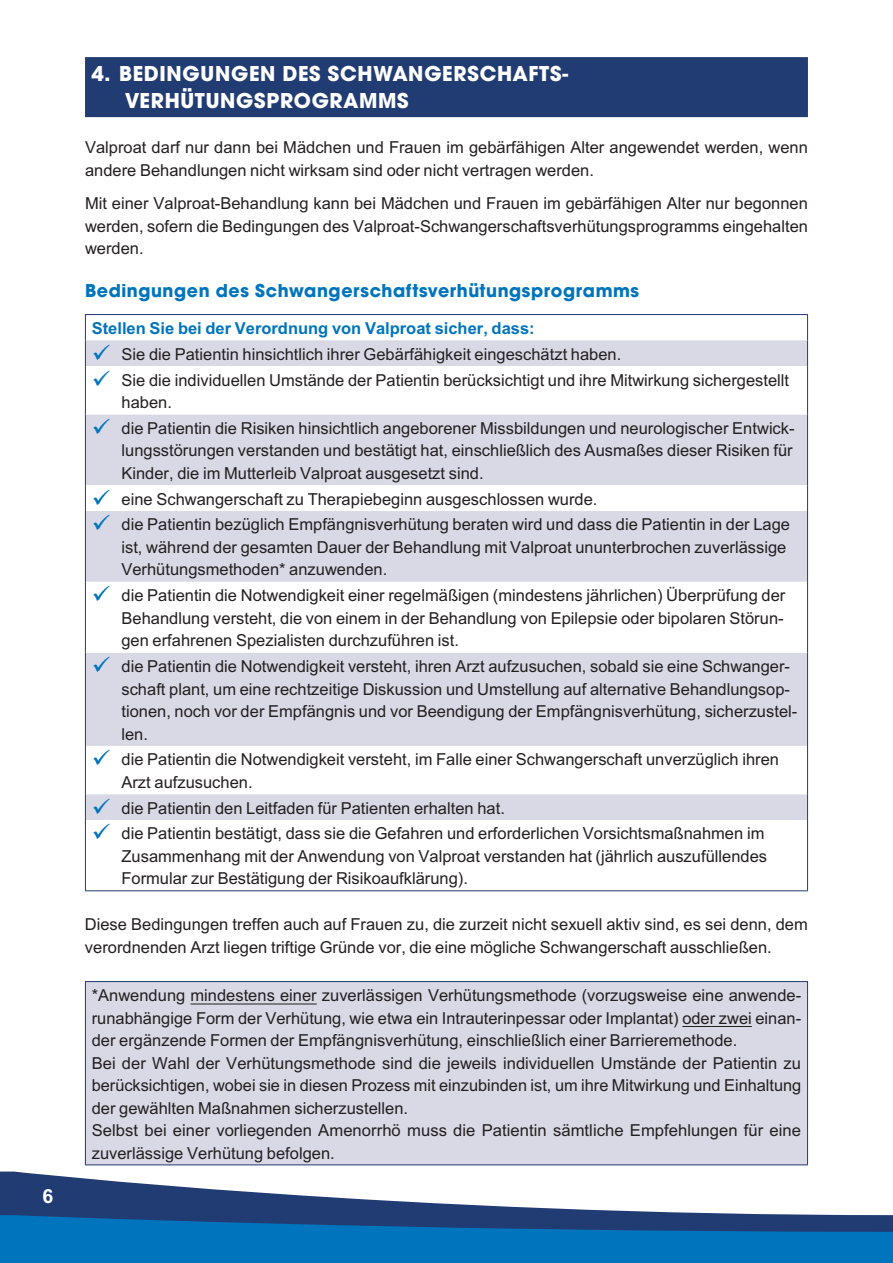
<style>
.page{position:relative;width:893px;height:1263px;background:#fff}
.page>*{position:absolute;margin:0;border:0;box-sizing:border-box;transform-origin:0 0}
.t1{font:700 22.5px/27px "Avant Garde Gothic Itc T";letter-spacing:.03em;color:#fff}
.t2{font:700 19.5px "Avant Garde Gothic Itc T";letter-spacing:.03em;color:#0074bc}
.t3{font:700 19.5px "Arial";color:#fff}
.t4{font:16.5px/22.5px "Arial";color:#231f20}
.t5{font:700 16.5px "Arial";color:#0074bc}
</style>
<div class="page">
<div style="left:0;top:1232px;width:893px;height:31px;background:#0074bc"></div>
<svg style="left:0;top:1171px;width:893px;height:61px"></svg>
<div style="left:85px;top:57px;width:723px;height:60px;background:#213b73"></div>
<div style="left:86px;top:340px;width:721px;height:26px;background:#d9d9e5"></div>
<svg style="left:86px;top:414px;width:721px;height:406px;fill:#d9d9e5"></svg>
<hr style="left:85px;top:314px;width:723px;height:1px;background:#213b73">
<svg style="left:85px;top:315px;width:1px;height:51px"></svg>
<svg style="left:807px;top:315px;width:1px;height:51px"></svg>
<hr style="left:85px;top:366px;width:1px;height:48px;background:#213b73">
<hr style="left:807px;top:366px;width:1px;height:48px;background:#213b73">
<hr style="left:85px;top:414px;width:1px;height:71px;background:#213b73">
<hr style="left:807px;top:414px;width:1px;height:71px;background:#213b73">
<svg style="left:85px;top:485px;width:1px;height:26px"></svg>
<svg style="left:807px;top:485px;width:1px;height:26px"></svg>
<hr style="left:85px;top:511px;width:1px;height:71px;background:#213b73">
<hr style="left:807px;top:511px;width:1px;height:71px;background:#213b73">
<hr style="left:85px;top:582px;width:1px;height:71px;background:#213b73">
<hr style="left:807px;top:582px;width:1px;height:71px;background:#213b73">
<hr style="left:85px;top:653px;width:1px;height:93px;background:#213b73">
<hr style="left:807px;top:653px;width:1px;height:93px;background:#213b73">
<hr style="left:85px;top:746px;width:1px;height:48px;background:#213b73">
<hr style="left:807px;top:746px;width:1px;height:48px;background:#213b73">
<svg style="left:85px;top:794px;width:1px;height:26px"></svg>
<svg style="left:807px;top:794px;width:1px;height:26px"></svg>
<hr style="left:85px;top:820px;width:1px;height:70px;background:#213b73">
<hr style="left:807px;top:820px;width:1px;height:70px;background:#213b73">
<hr style="left:85px;top:890px;width:723px;height:1px;background:#213b73">
<div style="left:85px;top:981px;width:722px;height:184px;background:#d9d9e5"></div>
<hr style="left:85px;top:981px;width:723px;height:1px;background:#213b73">
<hr style="left:85px;top:982px;width:1px;height:182px;background:#213b73">
<hr style="left:807px;top:982px;width:1px;height:182px;background:#213b73">
<hr style="left:85px;top:1164px;width:723px;height:1px;background:#213b73">
<hr style="left:191px;top:1004px;width:126px;height:1px;background:#231f20">
<hr style="left:682px;top:1026px;width:70px;height:1px;background:#231f20">
<svg style="left:94px;top:344px;width:16px;height:16px"></svg>
<svg style="left:94px;top:418px;width:16px;height:16px"></svg>
<svg style="left:94px;top:489px;width:16px;height:16px"></svg>
<svg style="left:94px;top:515px;width:16px;height:15px"></svg>
<svg style="left:94px;top:586px;width:16px;height:15px"></svg>
<svg style="left:94px;top:656px;width:16px;height:16px"></svg>
<svg style="left:94px;top:750px;width:16px;height:15px"></svg>
<svg style="left:94px;top:798px;width:16px;height:16px"></svg>
<p class="t3" style="left:43px;top:1185px;width:12px">6</p>
<h1 class="t1" style="left:125px;top:60px;width:444px;text-indent:-34px">4. BEDINGUNGEN DES SCHWANGERSCHAFTS-<br>VERHÜTUNGSPROGRAMMS</h1>
<p class="t4" style="left:85px;top:136px;width:724px">Valproat darf nur dann bei Mädchen und Frauen im gebärfähigen Alter angewendet werden, wenn andere Behandlungen nicht wirksam sind oder nicht vertragen werden.</p>
<p class="t4" style="left:85px;top:192px;width:724px;text-align:justify">Mit einer Valproat-Behandlung kann bei Mädchen und Frauen im gebärfähigen Alter nur begonnen werden, sofern die Bedingungen des Valproat-Schwangerschaftsverhütungsprogramms eingehalten werden.</p>
<p class="t2" style="left:85px;top:279px;width:556px">Bedingungen des Schwangerschaftsverhütungsprogramms</p>
<p class="t5" style="left:92px;top:319px;width:444px">Stellen Sie bei der Verordnung von Valproat sicher, dass:</p>
<p class="t4" style="left:122px;top:341px;width:669px;line-height:25.8px">Sie die Patientin hinsichtlich ihrer Gebärfähigkeit eingeschätzt haben.<br>Sie die individuellen Umstände der Patientin berücksichtigt und ihre Mitwirkung sichergestellt</p>
<p class="t4" style="left:121px;top:389px;width:675px;line-height:25.8px">haben.<br>die Patientin die Risiken hinsichtlich angeborener Missbildungen und neurologischer Entwick-</p>
<p class="t4" style="left:121px;top:439px;width:673px">lungsstörungen verstanden und bestätigt hat, einschließlich des Ausmaßes dieser Risiken für<br>Kinder, die im Mutterleib Valproat ausgesetzt sind.</p>
<p class="t4" style="left:122px;top:486px;width:670px;line-height:25.8px">eine Schwangerschaft zu Therapiebeginn ausgeschlossen wurde.<br>die Patientin bezüglich Empfängnisverhütung beraten wird und dass die Patientin in der Lage</p>
<p class="t4" style="left:121px;top:536px;width:666px">ist, während der gesamten Dauer der Behandlung mit Valproat ununterbrochen zuverlässige<br>Verhütungsmethoden* anzuwenden.</p>
<p class="t4" style="left:121px;top:584px;width:665px;text-align:justify">die Patientin die Notwendigkeit einer regelmäßigen (mindestens jährlichen) Überprüfung der Behandlung versteht, die von einem in der Behandlung von Epilepsie oder bipolaren Störun&shy;gen erfahrenen Spezialisten durchzuführen ist.</p>
<p class="t4" style="left:121px;top:655px;width:677px">die Patientin die Notwendigkeit versteht, ihren Arzt aufzusuchen, sobald sie eine Schwanger&shy;schaft plant, um eine rechtzeitige Diskussion und Umstellung auf alternative Behandlungsop&shy;tionen, noch vor der Empfängnis und vor Beendigung der Empfängnisverhütung, sicherzustel&shy;len.</p>
<p class="t4" style="left:121px;top:748px;width:659px">die Patientin die Notwendigkeit versteht, im Falle einer Schwangerschaft unverzüglich ihren<br>Arzt aufzusuchen.</p>
<p class="t4" style="left:122px;top:795px;width:644px;line-height:25.8px">die Patientin den Leitfaden für Patienten erhalten hat.<br>die Patientin bestätigt, dass sie die Gefahren und erforderlichen Vorsichtsmaßnahmen im</p>
<p class="t4" style="left:121px;top:845px;width:647px">Zusammenhang mit der Anwendung von Valproat verstanden hat (jährlich auszufüllendes<br>Formular zur Bestätigung der Risikoaufklärung).</p>
<p class="t4" style="left:85px;top:913px;width:724px">Diese Bedingungen treffen auch auf Frauen zu, die zurzeit nicht sexuell aktiv sind, es sei denn, dem verordnenden Arzt liegen triftige Gründe vor, die eine mögliche Schwangerschaft ausschließen.</p>
<p class="t4" style="left:92px;top:984px;width:711px">*Anwendung mindestens einer zuverlässigen Verhütungsmethode (vorzugsweise eine anwende&shy;runabhängige Form der Verhütung, wie etwa ein Intrauterinpessar oder Implantat) oder zwei einan&shy;der ergänzende Formen der Empfängnisverhütung, einschließlich einer Barrieremethode.<br>Bei der Wahl der Verhütungsmethode sind die jeweils individuellen Umstände der Patientin zu berücksichtigen, wobei sie in diesen Prozess mit einzubinden ist, um ihre Mitwirkung und Einhaltung der gewählten Maßnahmen sicherzustellen.<br>Selbst bei einer vorliegenden Amenorrhö muss die Patientin sämtliche Empfehlungen für eine zuverlässige Verhütung befolgen.</p>
</div>
